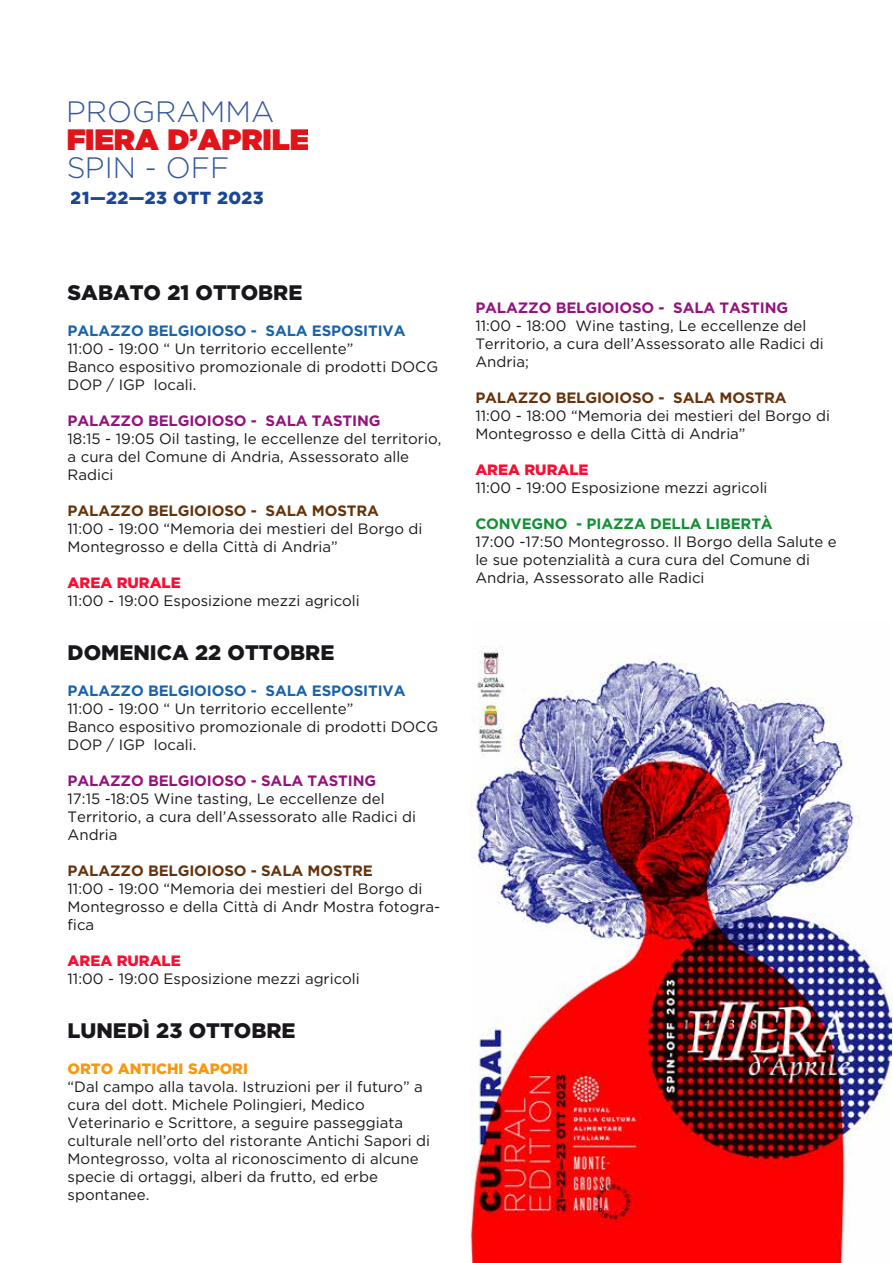
<style>
.page{position:relative;width:893px;height:1263px;background:#fff}
.page>*{position:absolute;margin:0;border:0;box-sizing:border-box;transform-origin:0 0}
.t1{font:300 29.4px "Gotham";color:#35589a}
.t2{font:900 29.4px "Gotham";color:#e11419}
.t3{font:900 21px "Gotham";color:#1a171c}
.t4{font:900 17.4px "Gotham";letter-spacing:.025em;color:#1a4693}
.t5{font:15px/18px "Gotham";color:#1a171c}
.t6{font:700 15px "Gotham";letter-spacing:-.01em;color:#93137c}
.t7{font:700 15px "Gotham";letter-spacing:-.01em;color:#66330c}
.t8{font:700 15px "Gotham";letter-spacing:-.01em;color:#1963aa}
.t9{font:900 15px "Gotham";color:#f70f33}
.t10{font:700 15px "Gotham";letter-spacing:-.01em;color:#138f34}
.t11{font:900 15px "Gotham";color:#f79910}
</style>
<div class="page">
<img style="left:470px;top:646px;width:422px;height:617px">
<h1 class="t1" style="left:66px;top:93px;width:210px">PROGRAMMA</h1>
<h1 class="t2" style="left:66px;top:119px;width:245px">FIERA D’APRILE</h1>
<h1 class="t1" style="left:66px;top:149px;width:165px">SPIN - OFF</h1>
<p class="t4" style="left:71px;top:186px;width:194px">21—22—23 OTT 2023</p>
<h2 class="t3" style="left:68px;top:278px;width:236px">SABATO 21 OTTOBRE</h2>
<p class="t8" style="left:68px;top:320px;width:339px">PALAZZO BELGIOIOSO - SALA ESPOSITIVA</p>
<p class="t5" style="left:68px;top:339px;width:372px">11:00 - 19:00 “ Un territorio eccellente”<br>Banco espositivo promozionale di prodotti DOCG<br>DOP / IGP locali.</p>
<p class="t6" style="left:68px;top:410px;width:314px">PALAZZO BELGIOIOSO - SALA TASTING</p>
<p class="t5" style="left:68px;top:429px;width:375px">18:15 - 19:05 Oil tasting, le eccellenze del territorio, a cura del Comune di Andria, Assessorato alle<br>Radici</p>
<p class="t7" style="left:68px;top:500px;width:313px">PALAZZO BELGIOIOSO - SALA MOSTRA</p>
<p class="t5" style="left:68px;top:519px;width:356px">11:00 - 19:00 “Memoria dei mestieri del Borgo di<br>Montegrosso e della Città di Andria”</p>
<p class="t9" style="left:68px;top:572px;width:115px">AREA RURALE</p>
<p class="t5" style="left:68px;top:591px;width:294px">11:00 - 19:00 Esposizione mezzi agricoli</p>
<h2 class="t3" style="left:68px;top:638px;width:268px">DOMENICA 22 OTTOBRE</h2>
<p class="t8" style="left:68px;top:680px;width:339px">PALAZZO BELGIOIOSO - SALA ESPOSITIVA</p>
<p class="t5" style="left:68px;top:699px;width:372px">11:00 - 19:00 “ Un territorio eccellente”<br>Banco espositivo promozionale di prodotti DOCG<br>DOP / IGP locali.</p>
<p class="t6" style="left:68px;top:770px;width:310px">PALAZZO BELGIOIOSO - SALA TASTING</p>
<p class="t5" style="left:68px;top:789px;width:350px">17:15 -18:05 Wine tasting, Le eccellenze del<br>Territorio, a cura dell’Assessorato alle Radici di<br>Andria</p>
<p class="t7" style="left:68px;top:860px;width:307px">PALAZZO BELGIOIOSO - SALA MOSTRE</p>
<p class="t5" style="left:68px;top:879px;width:374px">11:00 - 19:00 “Memoria dei mestieri del Borgo di<br>Montegrosso e della Città di Andr Mostra fotogra&shy;fica</p>
<p class="t9" style="left:68px;top:950px;width:115px">AREA RURALE</p>
<p class="t5" style="left:68px;top:969px;width:294px">11:00 - 19:00 Esposizione mezzi agricoli</p>
<h2 class="t3" style="left:68px;top:1016px;width:229px">LUNEDÌ 23 OTTOBRE</h2>
<p class="t11" style="left:68px;top:1058px;width:182px">ORTO ANTICHI SAPORI</p>
<p class="t5" style="left:68px;top:1077px;width:364px">“Dal campo alla tavola. Istruzioni per il futuro” a cura del dott. Michele Polingieri, Medico Veterinario e Scrittore, a seguire passeggiata culturale nell’orto del ristorante Antichi Sapori di Montegrosso, volta al riconoscimento di alcune specie di ortaggi, alberi da frutto, ed erbe spontanee.</p>
<p class="t6" style="left:475px;top:297px;width:314px">PALAZZO BELGIOIOSO - SALA TASTING</p>
<p class="t5" style="left:475px;top:316px;width:350px">11:00 - 18:00 Wine tasting, Le eccellenze del<br>Territorio, a cura dell’Assessorato alle Radici di<br>Andria;</p>
<p class="t7" style="left:475px;top:387px;width:313px">PALAZZO BELGIOIOSO - SALA MOSTRA</p>
<p class="t5" style="left:475px;top:406px;width:356px">11:00 - 18:00 “Memoria dei mestieri del Borgo di<br>Montegrosso e della Città di Andria”</p>
<p class="t9" style="left:475px;top:459px;width:115px">AREA RURALE</p>
<p class="t5" style="left:475px;top:478px;width:294px">11:00 - 19:00 Esposizione mezzi agricoli</p>
<p class="t10" style="left:475px;top:513px;width:299px">CONVEGNO - PIAZZA DELLA LIBERTÀ</p>
<p class="t5" style="left:475px;top:532px;width:363px">17:00 -17:50 Montegrosso. Il Borgo della Salute e le sue potenzialità a cura cura del Comune di<br>Andria, Assessorato alle Radici</p>
</div>
